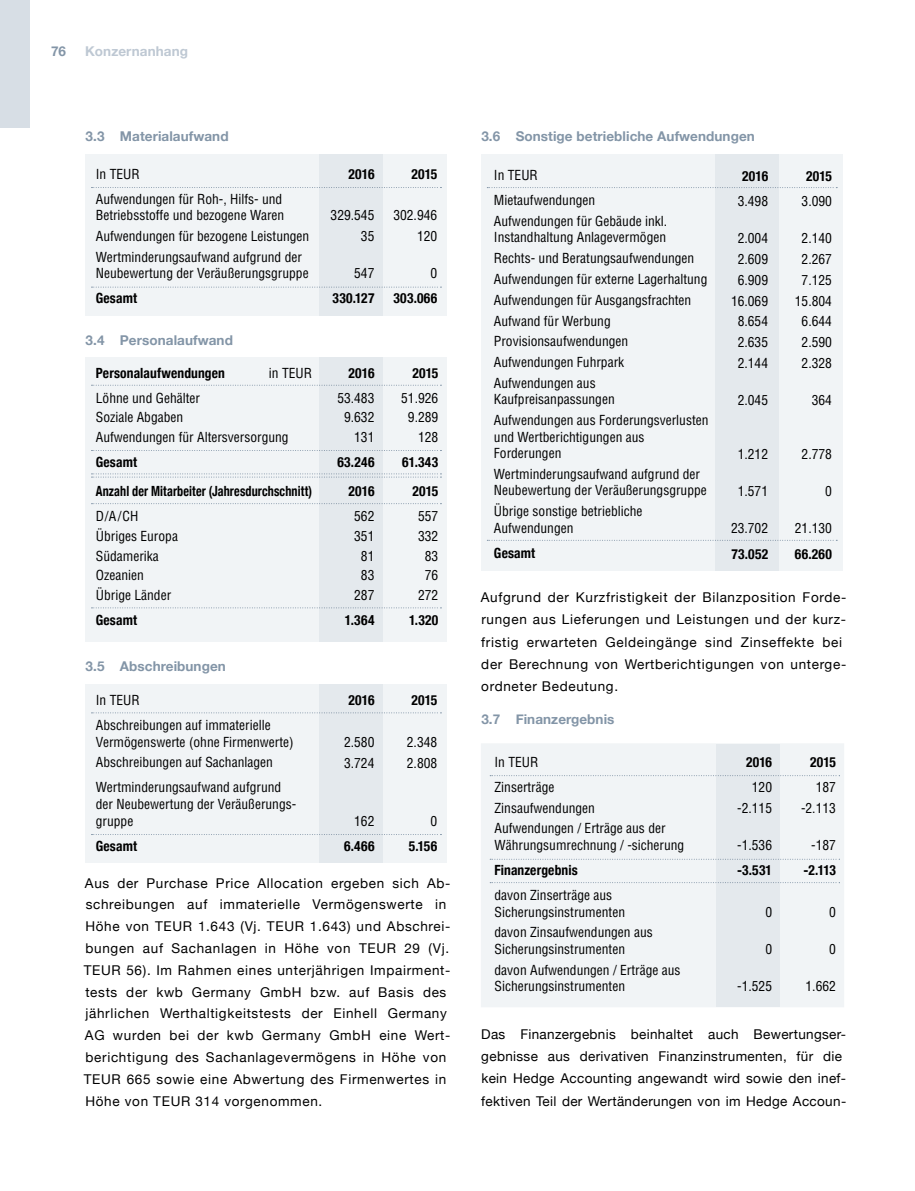
<style>
.page{position:relative;width:915px;height:1191px;background:#fff}
.page>*{position:absolute;margin:0;border:0;box-sizing:border-box;transform-origin:0 0}
.t1{font:700 condensed 14.1px/29.2px "Helvetica Neue";letter-spacing:.01em;color:#000;text-align:right;scale:.96 1}
.t2{font:condensed 13.5px/20.7px "Helvetica";color:#000}
.t3{font:13.5px/21.8px "Helvetica Neue";letter-spacing:.05em;color:#000}
.t4{font:13.5px/22.2px "Helvetica Neue";letter-spacing:.025em;color:#000}
.t5{font:700 13.5px "Helvetica Neue";letter-spacing:.005em;color:#8395a7}
.t6{font:700 13.5px "Helvetica Neue";letter-spacing:.005em;color:#bec8d3}
</style>
<div class="page">
<div style="left:0;top:0;width:30px;height:128px;background:#d7dee5"></div>
<div style="left:481px;top:744px;width:362px;height:262px;background:#f1f4f6"></div>
<div style="left:481px;top:743px;width:362px;height:264px;border:1px solid #f1f4f6"></div>
<div style="left:715px;top:744px;width:64px;height:262px;background:#e4e9ed"></div>
<svg style="left:490px;top:775px;width:349px;height:1px"></svg>
<svg style="left:490px;top:882px;width:349px;height:1px"></svg>
<svg style="left:490px;top:859px;width:349px;height:1px"></svg>
<div style="left:480px;top:154px;width:362px;height:417px;background:#f1f4f6"></div>
<div style="left:714px;top:154px;width:64px;height:417px;background:#e4e9ed"></div>
<svg style="left:487px;top:187px;width:350px;height:1px"></svg>
<svg style="left:487px;top:540px;width:350px;height:1px"></svg>
<div style="left:85px;top:357px;width:361px;height:285px;background:#f1f4f6"></div>
<div style="left:319px;top:357px;width:64px;height:285px;background:#e4e9ed"></div>
<svg style="left:91px;top:385px;width:350px;height:1px"></svg>
<svg style="left:91px;top:450px;width:350px;height:1px"></svg>
<svg style="left:91px;top:473px;width:350px;height:5px"></svg>
<svg style="left:91px;top:607px;width:350px;height:1px"></svg>
<svg style="left:91px;top:503px;width:350px;height:1px"></svg>
<div style="left:85px;top:684px;width:361px;height:178px;background:#f1f4f6"></div>
<div style="left:319px;top:684px;width:64px;height:178px;background:#e4e9ed"></div>
<svg style="left:91px;top:712px;width:350px;height:1px"></svg>
<svg style="left:91px;top:834px;width:350px;height:1px"></svg>
<div style="left:85px;top:154px;width:361px;height:162px;background:#f1f4f6"></div>
<div style="left:319px;top:154px;width:64px;height:162px;background:#e4e9ed"></div>
<svg style="left:91px;top:187px;width:350px;height:1px"></svg>
<svg style="left:91px;top:287px;width:350px;height:1px"></svg>
<p class="t5" style="left:51px;top:40px;width:17px">76</p>
<p class="t6" style="left:85px;top:40px;width:104px">Konzernanhang</p>
<p class="t5" style="left:86px;top:125px;width:144px">3.3 Materialaufwand</p>
<p class="t2" style="left:96px;top:161px;width:188px;line-height:25px">In TEUR<br>Aufwendungen für Roh-, Hilfs- und</p>
<p class="t2" style="left:96px;top:205px;width:215px">Betriebsstoffe und bezogene Waren<br>Aufwendungen für bezogene Leistungen<br>Wertminderungsaufwand aufgrund der</p>
<p class="t2" style="left:96px;top:263px;width:214px">Neubewertung der Veräußerungsgruppe</p>
<p class="t1" style="left:96px;top:283px;width:44px">Gesamt</p>
<p class="t5" style="left:86px;top:330px;width:149px">3.4 Personalaufwand</p>
<p class="t1" style="left:96px;top:357px;width:136px">Personalaufwendungen</p>
<p class="t2" style="left:269px;top:362px;width:45px">in TEUR</p>
<p class="t2" style="left:96px;top:388px;width:194px;line-height:19.6px">Löhne und Gehälter<br>Soziale Abgaben<br>Aufwendungen für Altersversorgung</p>
<p class="t1" style="left:96px;top:446px;width:226px;text-align:left">Gesamt<br>Anzahl der Mitarbeiter (Jahresdurchschnitt)</p>
<p class="t2" style="left:96px;top:506px;width:84px;line-height:19.6px">D/A/CH<br>Übriges Europa<br>Südamerika<br>Ozeanien<br>Übrige Länder</p>
<p class="t1" style="left:96px;top:604px;width:44px">Gesamt</p>
<p class="t5" style="left:86px;top:655px;width:142px">3.5 Abschreibungen</p>
<p class="t2" style="left:96px;top:687px;width:176px;line-height:25px">In TEUR<br>Abschreibungen auf immaterielle</p>
<p class="t2" style="left:96px;top:731px;width:199px">Vermögenswerte (ohne Firmenwerte)<br>Abschreibungen auf Sachanlagen</p>
<p class="t2" style="left:96px;top:779px;width:202px;line-height:16.5px">Wertminderungsaufwand aufgrund der Neubewertung der Veräußerungs&shy;gruppe</p>
<p class="t1" style="left:96px;top:830px;width:44px">Gesamt</p>
<p class="t1" style="left:348px;top:158px;width:29px">2016</p>
<p class="t2" style="left:330px;top:205px;width:45px;text-align:right">329.545<br>35</p>
<p class="t2" style="left:354px;top:263px;width:22px">547</p>
<p class="t1" style="left:332px;top:283px;width:45px">330.127</p>
<p class="t1" style="left:411px;top:158px;width:29px">2015</p>
<p class="t2" style="left:393px;top:205px;width:45px;text-align:right">302.946<br>120</p>
<p class="t2" style="left:430px;top:263px;width:8px">0</p>
<p class="t1" style="left:393px;top:283px;width:47px">303.066</p>
<p class="t1" style="left:348px;top:357px;width:29px">2016</p>
<p class="t2" style="left:337px;top:388px;width:39px;line-height:19.6px;text-align:right">53.483<br>9.632<br>131</p>
<p class="t1" style="left:337px;top:446px;width:40px">63.246<br>2016</p>
<p class="t2" style="left:354px;top:506px;width:22px;line-height:19.6px;text-align:center">562<br>351<br>81<br>83<br>287</p>
<p class="t1" style="left:345px;top:604px;width:32px">1.364</p>
<p class="t1" style="left:412px;top:357px;width:29px">2015</p>
<p class="t2" style="left:401px;top:388px;width:39px;line-height:19.6px;text-align:right">51.926<br>9.289<br>128</p>
<p class="t1" style="left:402px;top:446px;width:39px">61.343<br>2015</p>
<p class="t2" style="left:418px;top:506px;width:22px;line-height:19.6px;text-align:center">557<br>332<br>83<br>76<br>272</p>
<p class="t1" style="left:409px;top:604px;width:32px">1.320</p>
<p class="t1" style="left:348px;top:684px;width:29px">2016</p>
<p class="t2" style="left:344px;top:731px;width:32px">2.580<br>3.724</p>
<p class="t2" style="left:354px;top:810px;width:22px">162</p>
<p class="t1" style="left:344px;top:830px;width:33px">6.466</p>
<p class="t1" style="left:411px;top:684px;width:29px">2015</p>
<p class="t2" style="left:407px;top:731px;width:32px">2.348<br>2.808</p>
<p class="t2" style="left:430px;top:810px;width:8px">0</p>
<p class="t1" style="left:408px;top:830px;width:31px">5.156</p>
<p class="t3" style="left:84px;top:872px;width:368px">Aus der Purchase Price Allocation ergeben sich Ab&shy;schreibungen auf immaterielle Vermögenswerte in Höhe von TEUR 1.643 (Vj. TEUR 1.643) und Abschrei&shy;bungen auf Sachanlagen in Höhe von TEUR 29 (Vj.<br>TEUR 56). Im Rahmen eines unterjährigen Impairment&shy;tests der kwb Germany GmbH bzw. auf Basis des jährlichen Werthaltigkeitstests der Einhell Germany AG wurden bei der kwb Germany GmbH eine Wert&shy;berichtigung des Sachanlagevermögens in Höhe von TEUR 665 sowie eine Abwertung des Firmenwertes in Höhe von TEUR 314 vorgenommen.</p>
<p class="t5" style="left:481px;top:125px;width:275px">3.6 Sonstige betriebliche Aufwendungen</p>
<p class="t2" style="left:494px;top:163px;width:103px;line-height:25px">In TEUR<br>Mietaufwendungen</p>
<p class="t2" style="left:494px;top:213px;width:175px;line-height:16.5px">Aufwendungen für Gebäude inkl.<br>Instandhaltung Anlagevermögen</p>
<p class="t2" style="left:494px;top:248px;width:215px">Rechts- und Beratungsaufwendungen<br>Aufwendungen für externe Lagerhaltung<br>Aufwendungen für Ausgangsfrachten<br>Aufwand für Werbung<br>Provisionsaufwendungen<br>Aufwendungen Fuhrpark<br>Aufwendungen aus</p>
<p class="t2" style="left:494px;top:389px;width:216px">Kaufpreisanpassungen<br>Aufwendungen aus Forderungsverlusten</p>
<p class="t2" style="left:494px;top:428px;width:152px;line-height:16.5px">und Wertberichtigungen aus<br>Forderungen</p>
<p class="t2" style="left:494px;top:465px;width:214px;line-height:16.5px">Wertminderungsaufwand aufgrund der<br>Neubewertung der Veräußerungsgruppe</p>
<p class="t2" style="left:494px;top:503px;width:150px;line-height:16.5px">Übrige sonstige betriebliche<br>Aufwendungen</p>
<p class="t1" style="left:494px;top:537px;width:44px">Gesamt</p>
<p class="t1" style="left:741px;top:160px;width:29px">2016</p>
<p class="t2" style="left:737px;top:191px;width:32px">3.498</p>
<p class="t2" style="left:730px;top:228px;width:39px;text-align:center">2.004<br>2.609<br>6.909<br>16.069<br>8.654<br>2.635<br>2.144</p>
<p class="t2" style="left:737px;top:390px;width:32px">2.045</p>
<p class="t2" style="left:737px;top:443px;width:32px">1.212</p>
<p class="t2" style="left:737px;top:481px;width:32px">1.571</p>
<p class="t2" style="left:730px;top:518px;width:39px">23.702</p>
<p class="t1" style="left:731px;top:538px;width:40px">73.052</p>
<p class="t1" style="left:805px;top:160px;width:29px">2015</p>
<p class="t2" style="left:801px;top:191px;width:32px">3.090</p>
<p class="t2" style="left:794px;top:228px;width:39px;text-align:center">2.140<br>2.267<br>7.125<br>15.804<br>6.644<br>2.590<br>2.328</p>
<p class="t2" style="left:811px;top:390px;width:22px">364</p>
<p class="t2" style="left:801px;top:443px;width:32px">2.778</p>
<p class="t2" style="left:825px;top:481px;width:8px">0</p>
<p class="t2" style="left:794px;top:518px;width:39px">21.130</p>
<p class="t1" style="left:794px;top:538px;width:40px">66.260</p>
<p class="t3" style="left:480px;top:587px;width:367px;line-height:22.2px">Aufgrund der Kurzfristigkeit der Bilanzposition Forde&shy;rungen aus Lieferungen und Leistungen und der kurz&shy;fristig erwarteten Geldeingänge sind Zinseffekte bei der Berechnung von Wertberichtigungen von unterge&shy;ordneter Bedeutung.</p>
<p class="t5" style="left:481px;top:708px;width:134px">3.7 Finanzergebnis</p>
<p class="t2" style="left:494px;top:749px;width:61px;line-height:25px">In TEUR<br>Zinserträge</p>
<p class="t2" style="left:494px;top:797px;width:172px">Zinsaufwendungen<br>Aufwendungen / Erträge aus der</p>
<p class="t2" style="left:494px;top:834px;width:191px">Währungsumrechnung / -sicherung</p>
<p class="t1" style="left:494px;top:854px;width:88px">Finanzergebnis</p>
<p class="t2" style="left:494px;top:886px;width:132px;line-height:16.5px">davon Zinserträge aus<br>Sicherungsinstrumenten</p>
<p class="t2" style="left:494px;top:924px;width:160px;line-height:16.5px">davon Zinsaufwendungen aus<br>Sicherungsinstrumenten</p>
<p class="t2" style="left:494px;top:961px;width:187px;line-height:16.5px">davon Aufwendungen / Erträge aus<br>Sicherungsinstrumenten</p>
<p class="t1" style="left:745px;top:746px;width:29px">2016</p>
<p class="t2" style="left:737px;top:776px;width:36px;text-align:right">120 -2.115</p>
<p class="t2" style="left:737px;top:834px;width:36px">-1.536</p>
<p class="t1" style="left:736px;top:854px;width:38px">-3.531</p>
<p class="t2" style="left:765px;top:901px;width:8px">0</p>
<p class="t2" style="left:765px;top:938px;width:8px">0</p>
<p class="t2" style="left:737px;top:975px;width:36px">-1.525</p>
<p class="t1" style="left:809px;top:746px;width:29px">2015</p>
<p class="t2" style="left:800px;top:776px;width:36px;text-align:right">187 -2.113</p>
<p class="t2" style="left:810px;top:834px;width:26px">-187</p>
<p class="t1" style="left:803px;top:854px;width:35px">-2.113</p>
<p class="t2" style="left:828px;top:901px;width:8px">0</p>
<p class="t2" style="left:828px;top:938px;width:8px">0</p>
<p class="t2" style="left:805px;top:975px;width:32px">1.662</p>
<p class="t4" style="left:481px;top:1023px;width:366px">Das Finanzergebnis beinhaltet auch Bewertungser&shy;gebnisse aus derivativen Finanzinstrumenten, für die kein Hedge Accounting angewandt wird sowie den inef&shy;fektiven Teil der Wertänderungen von im Hedge Accoun-</p>
</div>
